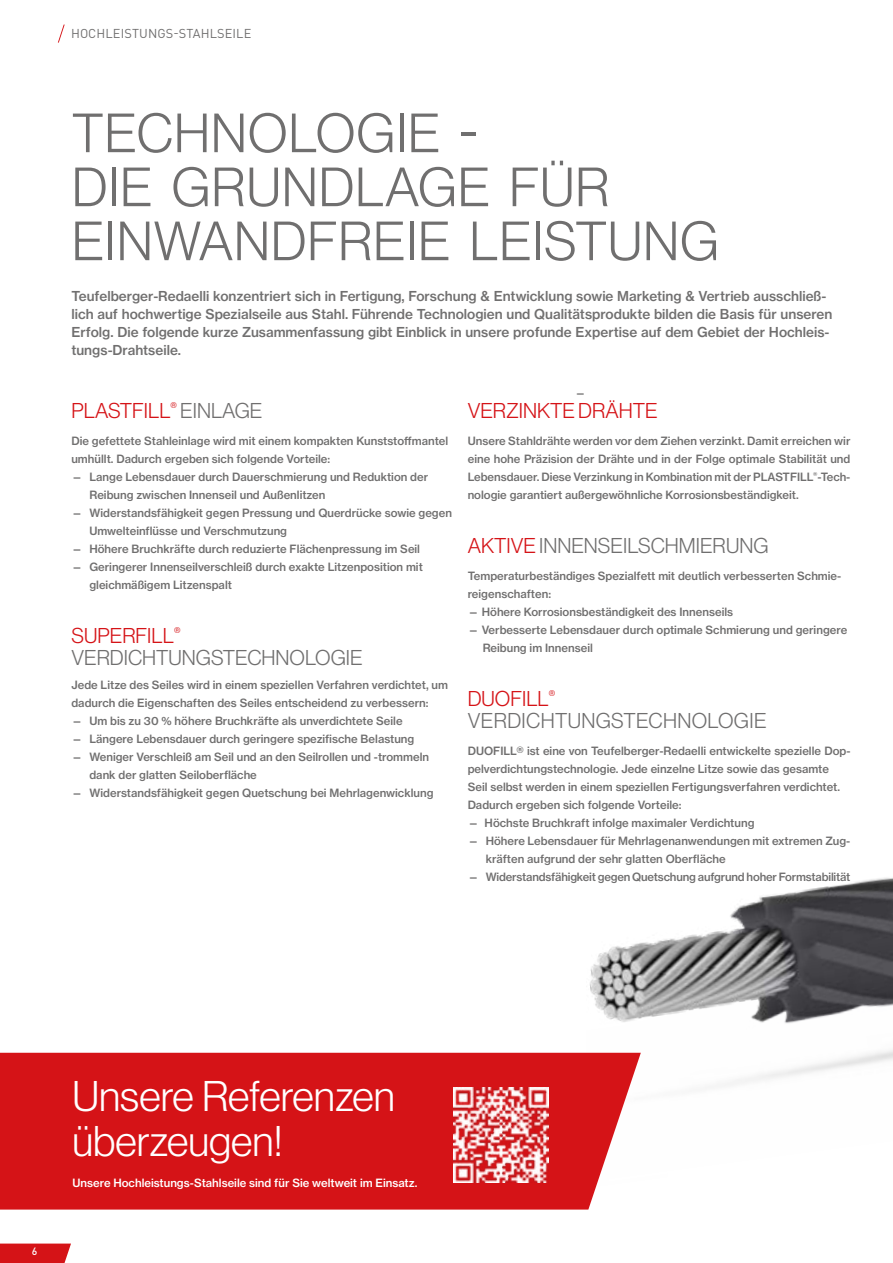
<style>
.page{position:relative;width:893px;height:1263px;background:#fff}
.page>*{position:absolute;margin:0;border:0;box-sizing:border-box;transform-origin:0 0}
.t1{font:54px/54px "N Haas Grotesk DS Pro 45 Lt";letter-spacing:.015em;color:#706f6f}
.t2{font:42px/45px "N Haas Grotesk DS Pro 45 Lt";color:#fff}
.t3{font:21px/22.5px "N Haas Grotesk DS Pro 45 Lt";color:#706f6f}
.t4{font:21px "N Haas Grotesk DS Pro 45 Lt";color:#d51317}
.t5{font:13.5px/18px "N Haas Grotesk TX Pro 65 Md";color:#706f6f}
.t6{font:12.75px "DIN Pro";letter-spacing:.01em;color:#706f6f}
.t7{font:11.25px/18px "N Haas Grotesk TX Pro 65 Md";color:#706f6f}
.t8{font:11.25px "N Haas Grotesk TX Pro 65 Md";color:#fff}
.t9{font:500 10.5px "DIN Pro";color:#fff}
.s1{color:#706f6f}
.s2{color:#d51317}
</style>
<div class="page">
<svg style="left:0;top:1243px;width:71px;height:20px"></svg>
<img style="left:586px;top:878px;width:307px;height:332px">
<div style="left:0;top:1053px;width:641px;height:156px;background:#d51317"></div>
<div style="left:887px;top:452px;width:6px;height:478px;background:#fff"></div>
<img style="left:453px;top:1088px;width:95px;height:94px">
<svg style="left:57px;top:24px;width:8px;height:19px"></svg>
<p class="t6" style="left:71px;top:24px;width:182px">HOCHLEISTUNGS-STAHLSEILE</p>
<h1 class="t1" style="left:72px;top:106px;width:649px">TECHNOLOGIE -<br>DIE GRUNDLAGE FÜR<br>EINWANDFREIE LEISTUNG</h1>
<p class="t5" style="left:71px;top:287px;width:763px">Teufelberger-Redaelli konzentriert sich in Fertigung, Forschung &amp; Entwicklung sowie Marketing &amp; Vertrieb ausschließ&shy;lich auf hochwertige Spezialseile aus Stahl. Führende Technologien und Qualitätsprodukte bilden die Basis für unseren Erfolg. Die folgende kurze Zusammenfassung gibt Einblick in unsere profunde Expertise auf dem Gebiet der Hochleis&shy;tungs-Drahtseile.</p>
<h3 class="t4" style="left:71px;top:398px;width:193px">PLASTFILL<sup>®</sup> <span class="s1">EINLAGE</span></h3>
<p class="t7" style="left:71px;top:432px;width:378px">Die gefettete Stahleinlage wird mit einem kompakten Kunststoffmantel umhüllt. Dadurch ergeben sich folgende Vorteile:</p>
<p class="t7" style="left:89px;top:468px;width:340px;text-indent:-18px">— Lange Lebensdauer durch Dauerschmierung und Reduktion der<br>Reibung zwischen Innenseil und Außenlitzen</p>
<p class="t7" style="left:89px;top:504px;width:364px;text-indent:-18px">— Widerstandsfähigkeit gegen Pressung und Querdrücke sowie gegen<br>Umwelteinflüsse und Verschmutzung</p>
<p class="t7" style="left:71px;top:540px;width:350px">— Höhere Bruchkräfte durch reduzierte Flächenpressung im Seil</p>
<p class="t7" style="left:89px;top:558px;width:335px;text-indent:-18px">— Geringerer Innenseilverschleiß durch exakte Litzenposition mit gleichmäßigem Litzenspalt</p>
<h3 class="t3" style="left:71px;top:624px;width:293px"><span class="s2">SUPERFILL</span><sup>®<br></sup>VERDICHTUNGSTECHNOLOGIE</h3>
<p class="t7" style="left:71px;top:676px;width:378px">Jede Litze des Seiles wird in einem speziellen Verfahren verdichtet, um dadurch die Eigenschaften des Seiles entscheidend zu verbessern:</p>
<p class="t7" style="left:71px;top:712px;width:333px">— Um bis zu 30 % höhere Bruchkräfte als unverdichtete Seile</p>
<p class="t7" style="left:71px;top:730px;width:344px">— Längere Lebensdauer durch geringere spezifische Belastung</p>
<p class="t7" style="left:89px;top:748px;width:341px;text-indent:-18px">— Weniger Verschleiß am Seil und an den Seilrollen und -trommeln dank der glatten Seiloberfläche</p>
<p class="t7" style="left:71px;top:784px;width:364px">— Widerstandsfähigkeit gegen Quetschung bei Mehrlagenwicklung</p>
<p class="t7" style="left:575px;top:383px;width:13px">—</p>
<h3 class="t4" style="left:468px;top:398px;width:191px">VERZINKTE DRÄHTE</h3>
<p class="t7" style="left:468px;top:432px;width:384px;text-align:justify">Unsere Stahldrähte werden vor dem Ziehen verzinkt. Damit erreichen wir eine hohe Präzision der Drähte und in der Folge optimale Stabilität und Lebensdauer. Diese Verzinkung in Kombination mit der PLASTFILL<sup>®</sup>-Tech&shy;nologie garantiert außergewöhnliche Korrosionsbeständigkeit.</p>
<h3 class="t3" style="left:468px;top:534px;width:302px"><span class="s2">AKTIVE</span> INNENSEILSCHMIERUNG</h3>
<p class="t7" style="left:468px;top:567px;width:375px">Temperaturbeständiges Spezialfett mit deutlich verbesserten Schmie&shy;reigenschaften:</p>
<p class="t7" style="left:468px;top:603px;width:267px">— Höhere Korrosionsbeständigkeit des Innenseils</p>
<p class="t7" style="left:483px;top:621px;width:366px;text-indent:-15px">— Verbesserte Lebensdauer durch optimale Schmierung und geringere<br>Reibung im Innenseil</p>
<h3 class="t3" style="left:468px;top:687px;width:300px"><span class="s2">DUOFILL</span><sup>®<br></sup>VERDICHTUNGSTECHNOLOGIE</h3>
<p class="t7" style="left:468px;top:742px;width:384px">DUOFILL® ist eine von Teufelberger-Redaelli entwickelte spezielle Dop&shy;pelverdichtungstechnologie. Jede einzelne Litze sowie das gesamte Seil selbst werden in einem speziellen Fertigungsverfahren verdichtet.<br>Dadurch ergeben sich folgende Vorteile:</p>
<p class="t7" style="left:468px;top:814px;width:288px">— Höchste Bruchkraft infolge maximaler Verdichtung</p>
<p class="t7" style="left:486px;top:832px;width:366px;text-indent:-18px">— Höhere Lebensdauer für Mehrlagenanwendungen mit extremen Zug&shy;kräften aufgrund der sehr glatten Oberfläche</p>
<p class="t7" style="left:468px;top:868px;width:384px">— Widerstandsfähigkeit gegen Quetschung aufgrund hoher Formstabilität</p>
<p class="t9" style="left:32px;top:1242px;width:7px">6</p>
<h2 class="t2" style="left:72px;top:1073px;width:324px">Unsere Referenzen überzeugen!</h2>
<p class="t8" style="left:72px;top:1176px;width:346px">Unsere Hochleistungs-Stahlseile sind für Sie weltweit im Einsatz.</p>
</div>
